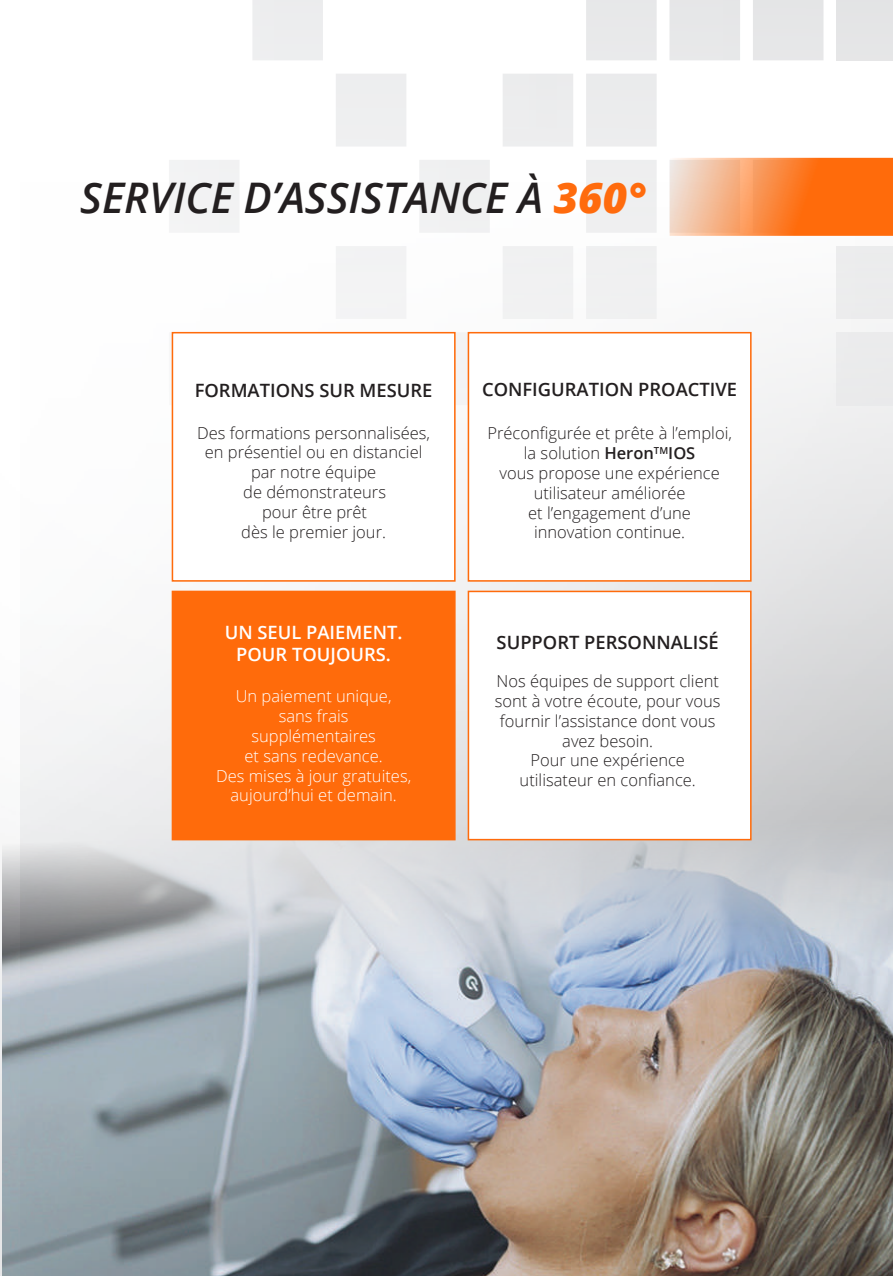
<style>
.page{position:relative;width:893px;height:1276px;background:#fff}
.page>*{position:absolute;margin:0;border:0;box-sizing:border-box;transform-origin:0 0}
.t1{font:italic 600 42.15px "Open Sans";color:#231f20}
.t2{font:600 18.3px "Open Sans";color:#231f20}
.t3{font:600 18.3px/22px "Open Sans";color:#fff;text-align:center}
.t4{font:300 16.5px/19.8px "Open Sans";color:#231f20;text-align:center}
.t5{font:300 16.5px/19.8px "Open Sans";color:#fff;text-align:center}
.s1{font-weight:800;color:#ff6b0d}
.s2{font-weight:600}
</style>
<div class="page">
<img style="left:0;top:869px;width:1px;height:407px">
<img style="left:21px;top:60px;width:872px;height:705px">
<img style="left:3px;top:765px;width:890px;height:511px">
<div style="left:836px;top:332px;width:57px;height:73px;background:#eaebec"></div>
<div style="left:503px;top:246px;width:70px;height:73px;background:#f1f1f2"></div>
<div style="left:586px;top:246px;width:71px;height:73px;background:#f0f0f1"></div>
<div style="left:836px;top:246px;width:57px;height:73px;background:#ebeced"></div>
<div style="left:503px;top:74px;width:70px;height:73px;background:#ecedee"></div>
<div style="left:586px;top:74px;width:71px;height:73px;background:#ebeced"></div>
<div style="left:586px;top:160px;width:71px;height:73px;background:#eeeff0"></div>
<svg style="left:586px;top:60px;width:71px;height:1px"></svg>
<svg style="left:669px;top:60px;width:71px;height:1px"></svg>
<div style="left:669px;top:0;width:71px;height:60px;background:#e7e7e8"></div>
<svg style="left:823px;top:0;width:1px;height:60px"></svg>
<div style="left:419px;top:160px;width:71px;height:73px;background:#f0f0f1"></div>
<div style="left:169px;top:160px;width:71px;height:73px;background:#f2f3f3"></div>
<img style="left:169px;top:332px;width:3px;height:73px">
<img style="left:456px;top:332px;width:12px;height:73px">
<div style="left:336px;top:246px;width:70px;height:73px;background:#f3f3f4"></div>
<div style="left:336px;top:74px;width:70px;height:73px;background:#eeeff0"></div>
<svg style="left:670px;top:158px;width:223px;height:78px;background:#fa904b"></svg>
<div style="left:172px;top:590px;width:284px;height:250px;background:#ff6b0b;border:2px solid #ff6b0b"></div>
<div style="left:172px;top:332px;width:284px;height:249px;background:#fff;border:2px solid #ff6b0b"></div>
<div style="left:468px;top:590px;width:284px;height:250px;background:#fff;border:2px solid #ff6b0b"></div>
<div style="left:468px;top:332px;width:284px;height:249px;background:#fff;border:2px solid #ff6b0b"></div>
<h1 class="t1" style="left:80px;top:169px;width:566px">SERVICE D’ASSISTANCE À <span class="s1">360°</span></h1>
<p class="t2" style="left:195px;top:377px;width:239px">FORMATIONS SUR MESURE</p>
<p class="t4" style="left:197px;top:422px;width:235px">Des formations personnalisées, en présentiel ou en distanciel par notre équipe<br>de démonstrateurs<br>pour être prêt<br>dès le premier jour.</p>
<p class="t3" style="left:225px;top:620px;width:179px">UN SEUL PAIEMENT.<br>POUR TOUJOURS.</p>
<p class="t5" style="left:216px;top:686px;width:197px">Un paiement unique,<br>sans frais supplémentaires<br>et sans redevance.<br>Des mises à jour gratuites, aujourd’hui et demain.</p>
<p class="t2" style="left:482px;top:376px;width:257px">CONFIGURATION PROACTIVE</p>
<p class="t4" style="left:487px;top:423px;width:246px">Préconfigurée et prête à l’emploi, la solution <span class="s2">Heron</span><sup>TM</sup><span class="s2">IOS<br></span>vous propose une expérience utilisateur améliorée<br>et l’engagement d’une innovation continue.</p>
<p class="t2" style="left:497px;top:630px;width:224px">SUPPORT PERSONNALISÉ</p>
<p class="t4" style="left:495px;top:671px;width:227px">Nos équipes de support client sont à votre écoute, pour vous fournir l’assistance dont vous avez besoin.<br>Pour une expérience utilisateur en confiance.</p>
</div>
